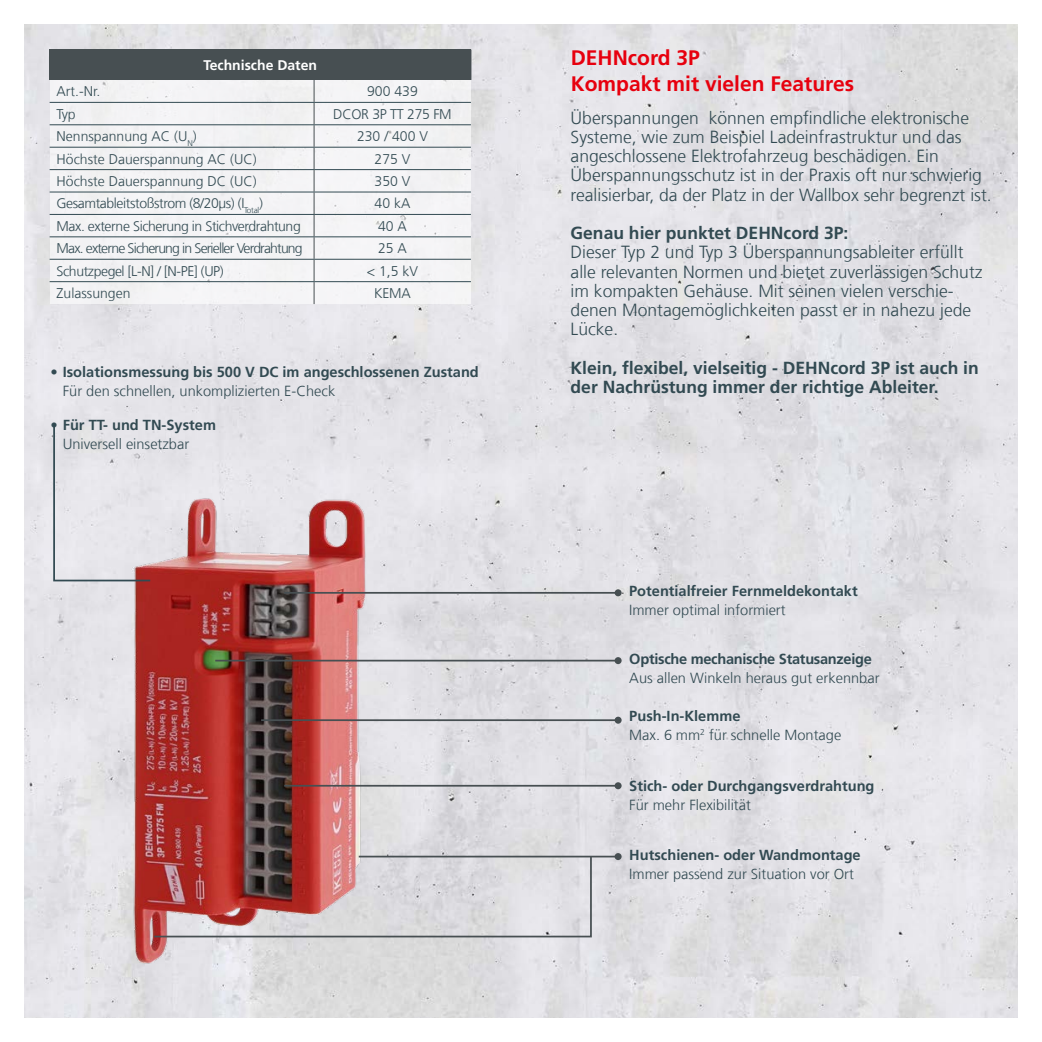
<style>
.page{position:relative;width:1042px;height:1042px;background:#fff}
.page>*{position:absolute;margin:0;border:0;box-sizing:border-box;transform-origin:0 0}
.t1{font:700 21px/25.2px "Frutiger LT Com";color:#e7000e}
.t2{font:300 17.5px/19.2px "Frutiger LT Com";color:#324a52}
.t3{font:700 17.5px/19.2px "Frutiger LT Com";color:#324a52}
.t4{font:300 14.53px/18.9px "Frutiger LT Com";color:#324a52}
.t5{font:700 14.53px/18.9px "Frutiger LT Com";color:#324a52}
.t6{font:700 14.53px "Frutiger LT Com";letter-spacing:-.02em;color:#324a52}
.t7{font:300 14px "Frutiger LT Com";letter-spacing:-.03em;color:#324a52}
.t8{font:300 14px "Frutiger LT Com";color:#324a52}
.t9{font:300 14px "Frutiger LT Com";letter-spacing:-.06em;color:#324a52}
.t10{font:700 14px "Frutiger LT Com";color:#fff}
.s1{font-weight:300}
.s2{font-weight:700}
</style>
<div class="page">
<img style="left:25px;top:25px;width:992px;height:992px">
<div style="left:50px;top:78px;width:420px;height:226px;background:#f4f3f5"></div>
<div style="left:50px;top:50px;width:421px;height:30px;background:#474f52"></div>
<svg style="left:314px;top:80px;width:1px;height:224px"></svg>
<hr style="left:50px;top:102px;width:264px;height:1px;background:#324a52">
<hr style="left:314px;top:102px;width:157px;height:1px;background:#324a52">
<hr style="left:50px;top:124px;width:264px;height:1px;background:#324a52">
<hr style="left:314px;top:124px;width:157px;height:1px;background:#324a52">
<hr style="left:50px;top:147px;width:264px;height:1px;background:#324a52">
<hr style="left:314px;top:147px;width:157px;height:1px;background:#324a52">
<hr style="left:50px;top:169px;width:264px;height:1px;background:#324a52">
<hr style="left:314px;top:169px;width:157px;height:1px;background:#324a52">
<hr style="left:50px;top:192px;width:264px;height:1px;background:#324a52">
<hr style="left:314px;top:192px;width:157px;height:1px;background:#324a52">
<hr style="left:50px;top:214px;width:264px;height:1px;background:#324a52">
<hr style="left:314px;top:214px;width:157px;height:1px;background:#324a52">
<hr style="left:50px;top:236px;width:264px;height:1px;background:#324a52">
<hr style="left:314px;top:236px;width:157px;height:1px;background:#324a52">
<hr style="left:50px;top:259px;width:264px;height:1px;background:#324a52">
<hr style="left:314px;top:259px;width:157px;height:1px;background:#324a52">
<hr style="left:50px;top:281px;width:264px;height:1px;background:#324a52">
<hr style="left:314px;top:281px;width:157px;height:1px;background:#324a52">
<img style="left:131px;top:494px;width:239px;height:473px">
<hr style="left:284px;top:592px;width:334px;height:2px;background:#474f52">
<div style="left:614px;top:589px;width:7px;height:7px;background:#474f52;border-radius:50%"></div>
<hr style="left:215px;top:660px;width:403px;height:1px;background:#474f52">
<div style="left:614px;top:657px;width:7px;height:7px;background:#474f52;border-radius:50%"></div>
<hr style="left:359px;top:855px;width:259px;height:2px;background:#474f52">
<div style="left:614px;top:853px;width:7px;height:7px;background:#474f52;border-radius:50%"></div>
<hr style="left:261px;top:719px;width:357px;height:2px;background:#474f52">
<div style="left:614px;top:717px;width:7px;height:7px;background:#474f52;border-radius:50%"></div>
<hr style="left:284px;top:785px;width:334px;height:1px;background:#474f52">
<div style="left:614px;top:782px;width:7px;height:7px;background:#474f52;border-radius:50%"></div>
<svg style="left:153px;top:855px;width:440px;height:83px;background:#c5a4a5"></svg>
<svg style="left:52px;top:425px;width:100px;height:157px;background:#e0dde2"></svg>
<p class="t10" style="left:203px;top:57px;width:115px">Technische Daten</p>
<p class="t7" style="left:57px;top:83px;width:45px">Art.-Nr.</p>
<p class="t7" style="left:367px;top:83px;width:52px">900 439</p>
<p class="t7" style="left:57px;top:106px;width:20px">Typ</p>
<p class="t7" style="left:333px;top:106px;width:120px">DCOR 3P TT 275 FM</p>
<p class="t8" style="left:57px;top:128px;width:142px">Nennspannung AC (U<sub>N</sub>)</p>
<p class="t7" style="left:357px;top:128px;width:72px">230 / 400 V</p>
<p class="t8" style="left:57px;top:151px;width:201px">Höchste Dauerspannung AC (UC)</p>
<p class="t7" style="left:375px;top:151px;width:37px">275 V</p>
<p class="t8" style="left:57px;top:173px;width:201px">Höchste Dauerspannung DC (UC)</p>
<p class="t7" style="left:375px;top:173px;width:37px">350 V</p>
<p class="t7" style="left:57px;top:195px;width:208px">Gesamtableitstoßstrom (8/20µs) (I<sub>Total</sub>)</p>
<p class="t7" style="left:375px;top:195px;width:37px">40 kA</p>
<p class="t7" style="left:57px;top:218px;width:246px">Max. externe Sicherung in Stichverdrahtung</p>
<p class="t7" style="left:378px;top:218px;width:30px">40 A</p>
<p class="t9" style="left:57px;top:240px;width:248px">Max. externe Sicherung in Serieller Verdrahtung</p>
<p class="t7" style="left:378px;top:240px;width:30px">25 A</p>
<p class="t7" style="left:57px;top:263px;width:169px">Schutzpegel [L-N] / [N-PE] (UP)</p>
<p class="t7" style="left:367px;top:263px;width:53px">&lt; 1,5 kV</p>
<p class="t8" style="left:57px;top:285px;width:75px">Zulassungen</p>
<p class="t7" style="left:374px;top:285px;width:38px">KEMA</p>
<p class="t5" style="left:63px;top:362px;width:418px;text-indent:-12px"><span class="s1">•</span> Isolationsmessung bis 500 V DC im angeschlossenen Zustand<br><span class="s1">Für den schnellen, unkomplizierten E-Check</span></p>
<p class="t4" style="left:63px;top:415px;width:155px;text-indent:-12px">• <span class="s2">Für TT- und TN-System<br></span>Universell einsetzbar</p>
<p class="t1" style="left:571px;top:46px;width:285px">DEHNcord 3P<br>Kompakt mit vielen Features</p>
<p class="t2" style="left:570px;top:108px;width:423px">Überspannungen können empfindliche elektronische Systeme, wie zum Beispiel Ladeinfrastruktur und das angeschlossene Elektrofahrzeug beschädigen. Ein Überspannungsschutz ist in der Praxis oft nur schwierig realisierbar, da der Platz in der Wallbox sehr begrenzt ist.</p>
<p class="t3" style="left:570px;top:223px;width:279px">Genau hier punktet DEHNcord 3P:</p>
<p class="t2" style="left:570px;top:243px;width:413px">Dieser Typ 2 und Typ 3 Überspannungsableiter erfüllt alle relevanten Normen und bietet zuverlässigen Schutz im kompakten Gehäuse. Mit seinen vielen verschie&shy;denen Montagemöglichkeiten passt er in nahezu jede Lücke.</p>
<p class="t3" style="left:570px;top:358px;width:410px">Klein, flexibel, vielseitig - DEHNcord 3P ist auch in der Nachrüstung immer der richtige Ableiter.</p>
<p class="t5" style="left:629px;top:582px;width:230px">Potentialfreier Fernmeldekontakt</p>
<p class="t4" style="left:629px;top:601px;width:158px">Immer optimal informiert</p>
<p class="t6" style="left:629px;top:651px;width:244px">Optische mechanische Statusanzeige</p>
<p class="t4" style="left:629px;top:669px;width:252px">Aus allen Winkeln heraus gut erkennbar</p>
<p class="t4" style="left:629px;top:707px;width:213px"><span class="s2">Push-In-Klemme<br></span>Max. 6 mm<sup>2</sup> für schnelle Montage</p>
<p class="t5" style="left:629px;top:776px;width:247px">Stich- oder Durchgangsverdrahtung</p>
<p class="t4" style="left:629px;top:795px;width:123px">Für mehr Flexibilität</p>
<p class="t5" style="left:629px;top:846px;width:233px">Hutschienen- oder Wandmontage</p>
<p class="t4" style="left:629px;top:865px;width:226px">Immer passend zur Situation vor Ort</p>
</div>
